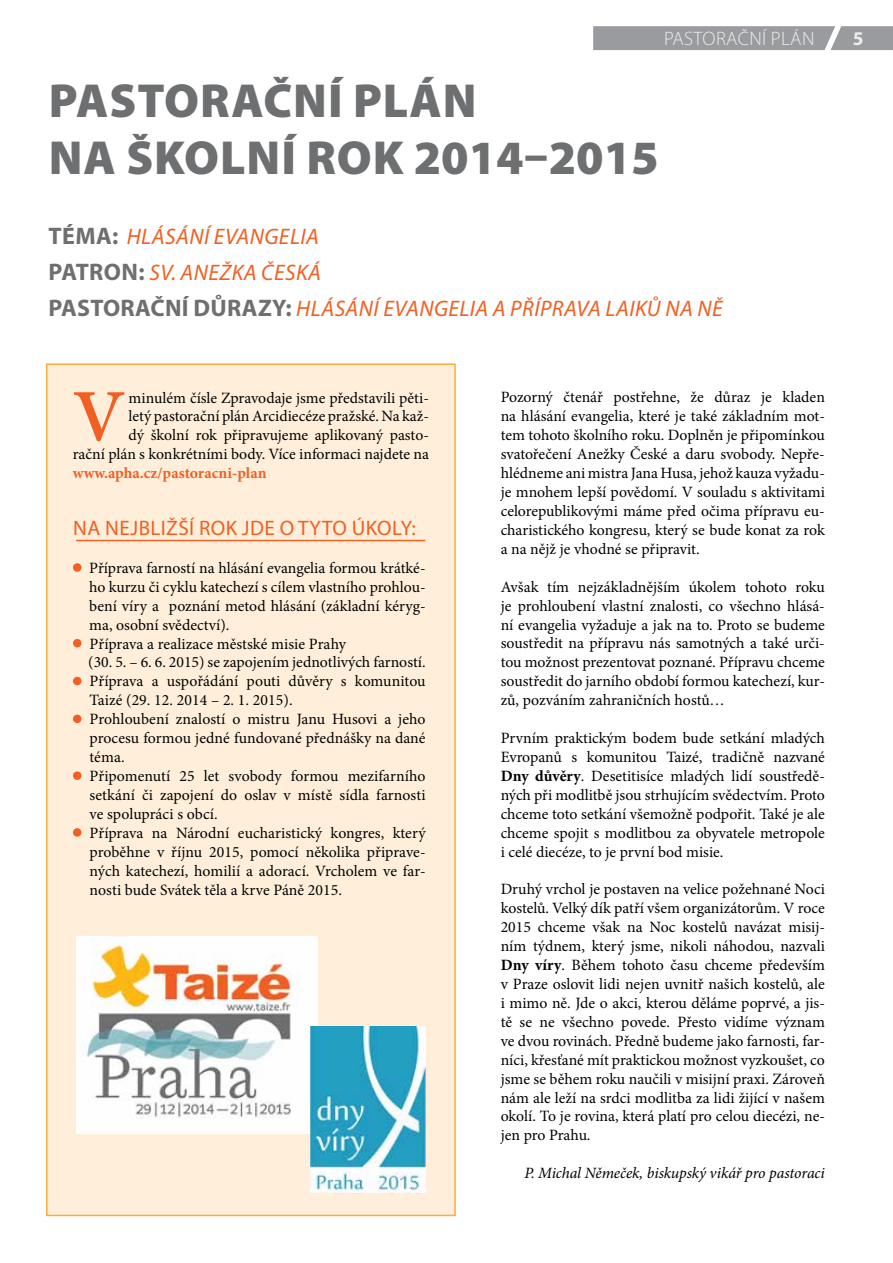
<style>
.page{position:relative;width:893px;height:1263px;background:#fff}
.page>*{position:absolute;margin:0;border:0;box-sizing:border-box;transform-origin:0 0}
.t1{font:600 73.95px "Minion Pro";color:#f15f22}
.t2{font:900 48px/57.6px "Myriad Pro";letter-spacing:.02em;color:#6d6f71}
.t3{font:italic 22.5px/36px "Myriad Pro";letter-spacing:.02em;color:#f15f22}
.t4{font:21px "Myriad Pro";letter-spacing:.02em;color:#f15f22}
.t5{font:300 19.5px "Myriad Pro";letter-spacing:.02em;color:#ededee}
.t6{font:700 19.5px "Myriad Pro";color:#ededee}
.t7{font:15.75px/18.9px "Minion Pro";color:#000;text-align:justify}
.t8{font:italic 15.75px "Minion Pro";letter-spacing:-.01em;color:#000}
.t9{font:700 15.75px "Minion Pro";color:#f15f22}
.s1{font-weight:700;font-style:normal;font-size:24px;color:#6d6f71}
.s2{font-weight:700}
</style>
<div class="page">
<div style="left:46px;top:363px;width:410px;height:853px;background:#ffefda;border:2px solid #fbac3a"></div>
<div style="left:593px;top:26px;width:300px;height:24px;background:#999b9e"></div>
<img style="left:77px;top:937px;width:241px;height:196px">
<img style="left:310px;top:1027px;width:115px;height:167px">
<div style="left:73px;top:563px;width:8px;height:9px;background:#f15f22;border-radius:50%"></div>
<div style="left:73px;top:639px;width:8px;height:8px;background:#f15f22;border-radius:50%"></div>
<div style="left:73px;top:677px;width:8px;height:8px;background:#f15f22;border-radius:50%"></div>
<div style="left:73px;top:715px;width:8px;height:8px;background:#f15f22;border-radius:50%"></div>
<div style="left:73px;top:771px;width:8px;height:9px;background:#f15f22;border-radius:50%"></div>
<div style="left:73px;top:828px;width:8px;height:9px;background:#f15f22;border-radius:50%"></div>
<hr style="left:76px;top:540px;width:349px;height:1px;background:#f15f22">
<p class="t5" style="left:664px;top:27px;width:152px">PASTORAČNÍ PLÁN</p>
<p class="t6" style="left:853px;top:26px;width:12px">5</p>
<h2 class="t2" style="left:49px;top:70px;width:611px">PASTORAČNÍ PLÁN<br>NA ŠKOLNÍ ROK 2014–2015</h2>
<h3 class="t3" style="left:48px;top:218px;width:676px"><span class="s1">TÉMA:</span> HLÁSÁNÍ EVANGELIA<br><span class="s1">PATRON:</span> SV. ANEŽKA ČESKÁ<br><span class="s1">PASTORAČNÍ DŮRAZY:</span> HLÁSÁNÍ EVANGELIA A PŘÍPRAVA LAIKŮ NA NĚ</h3>
<p class="t7" style="left:73px;top:388px;width:358px;text-align:right">minulém čísle Zpravodaje jsme představili pěti-<br>letý pastorační plán Arcidiecéze pražské. Na kaž-<br>dý školní rok připravujeme aplikovaný pasto-<br>rační plán s konkrétními body. Více informaci najdete na</p>
<p class="t9" style="left:73px;top:462px;width:195px">www.apha.cz/pastoracni-plan</p>
<h1 class="t1" style="left:73px;top:366px;width:54px">V</h1>
<h3 class="t4" style="left:73px;top:515px;width:344px">NA NEJBLIŽŠÍ ROK JDE O TYTO ÚKOLY:</h3>
<p class="t7" style="left:88px;top:558px;width:339px;text-align:left">Příprava farností na hlásání evangelia formou krátké&shy;ho kurzu či cyklu katechezí s cílem vlastního prohlou&shy;bení víry a poznání metod hlásání (základní kéryg&shy;ma, osobní svědectví).<br>Příprava a realizace městské misie Prahy<br>(30. 5. – 6. 6. 2015) se zapojením jednotlivých farností.<br>Příprava a uspořádání pouti důvěry s komunitou Taizé (29. 12. 2014 – 2. 1. 2015).<br>Prohloubení znalostí o mistru Janu Husovi a jeho procesu formou jedné fundované přednášky na dané téma.<br>Připomenutí 25 let svobody formou mezifarního setkání či zapojení do oslav v místě sídla farnosti ve spolupráci s obcí.<br>Příprava na Národní eucharistický kongres, který proběhne v říjnu 2015, pomocí několika připrave&shy;ných katechezí, homilií a adorací. Vrcholem ve far&shy;nosti bude Svátek těla a krve Páně 2015.</p>
<p class="t7" style="left:501px;top:388px;width:326px">Pozorný čtenář postřehne, že důraz je kladen na hlásání evangelia, které je také základním mot&shy;tem tohoto školního roku. Doplněn je připomínkou svatořečení Anežky České a daru svobody. Nepře&shy;hlédneme ani mistra Jana Husa, jehož kauza vyžadu&shy;je mnohem lepší povědomí. V souladu s aktivitami celorepublikovými máme před očima přípravu eu&shy;charistického kongresu, který se bude konat za rok a na nějž je vhodné se připravit.</p>
<p class="t7" style="left:501px;top:577px;width:326px">Avšak tím nejzákladnějším úkolem tohoto roku je prohloubení vlastní znalosti, co všechno hlásá&shy;ní evangelia vyžaduje a jak na to. Proto se budeme soustředit na přípravu nás samotných a také urči&shy;tou možnost prezentovat poznané. Přípravu chceme soustředit do jarního období formou katechezí, kur&shy;zů, pozváním zahraničních hostů…</p>
<p class="t7" style="left:501px;top:729px;width:326px">Prvním praktickým bodem bude setkání mladých Evropanů s komunitou Taizé, tradičně nazvané <span class="s2">Dny důvěry</span>. Desetitisíce mladých lidí soustředě&shy;ných při modlitbě jsou strhujícím svědectvím. Proto chceme toto setkání všemožně podpořit. Také je ale chceme spojit s modlitbou za obyvatele metropole i celé diecéze, to je první bod misie.</p>
<p class="t7" style="left:501px;top:880px;width:326px">Druhý vrchol je postaven na velice požehnané Noci kostelů. Velký dík patří všem organizátorům. V roce 2015 chceme však na Noc kostelů navázat misij&shy;ním týdnem, který jsme, nikoli náhodou, nazvali <span class="s2">Dny víry</span>. Během tohoto času chceme především v Praze oslovit lidi nejen uvnitř našich kostelů, ale i mimo ně. Jde o akci, kterou děláme poprvé, a jis&shy;tě se ne všechno povede. Přesto vidíme význam ve dvou rovinách. Předně budeme jako farnosti, far&shy;níci, křesťané mít praktickou možnost vyzkoušet, co jsme se během roku naučili v misijní praxi. Zároveň nám ale leží na srdci modlitba za lidi žijící v našem okolí. To je rovina, která platí pro celou diecézi, ne&shy;jen pro Prahu.</p>
<p class="t8" style="left:524px;top:1162px;width:302px">P. Michal Němeček, biskupský vikář pro pastoraci</p>
</div>
